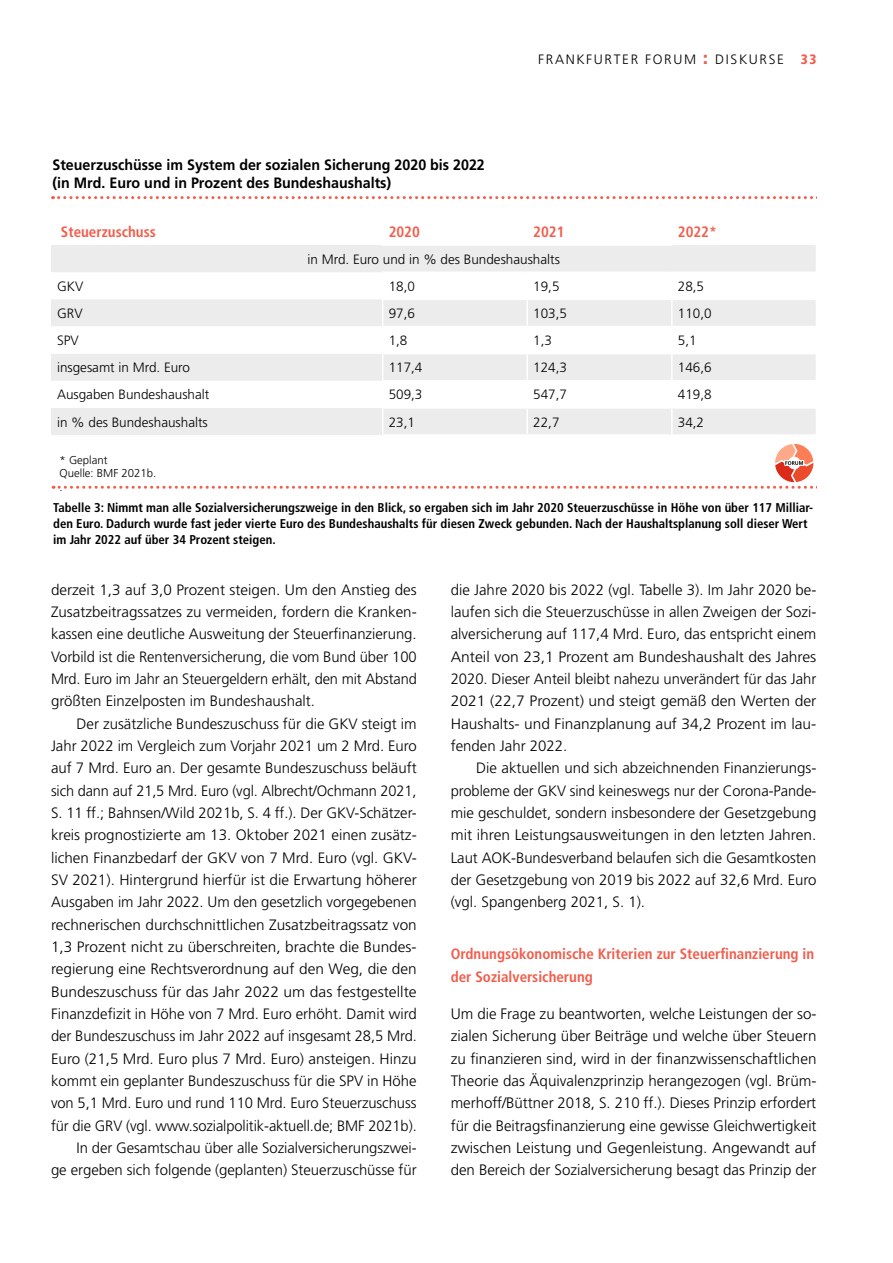
<style>
.page{position:relative;width:893px;height:1263px;background:#fff}
.page>*{position:absolute;margin:0;border:0;box-sizing:border-box;transform-origin:0 0}
.Para_x{font:300 15.15px/22.4px "Frutiger LT Std";color:#000;text-align:justify}
.Para_Indent{font:300 15px/22.4px "Frutiger LT Std";color:#000;text-align:justify}
.SectionHeading_1_x{font:700 condensed 15px/22.2px "Frutiger LT Std";color:#f25d4c}
.t1{font:700 15px/18px "Frutiger LT Std";color:#000;scale:.95 1}
.Para_x_Kopie{font:300 13.5px "Frutiger LT Std";color:#000}
.Para_x_Kopie-2{font:300 13.5px "Frutiger LT Std";letter-spacing:.12em;color:#000}
.t2{font:900 condensed 13.5px "Frutiger LT Std";color:#f25d4c}
.Image_Caption_x{font:700 condensed 12.75px/15.9px "Frutiger LT Std";color:#000}
.t3{font:11.4px/13.6px "Frutiger LT Std Light 4";color:#000}
.s1{font-weight:900;font-size:17.55px;color:#f25d4c}
</style>
<div class="page">
<svg style="left:51px;top:245px;width:765px;height:190px;fill:#ececec"></svg>
<svg style="left:51px;top:326px;width:765px;height:82px"></svg>
<hr style="left:382px;top:244px;width:145px;height:2px;background:#fff">
<hr style="left:527px;top:244px;width:146px;height:2px;background:#fff">
<hr style="left:382px;top:271px;width:145px;height:2px;background:#fff">
<hr style="left:527px;top:271px;width:145px;height:2px;background:#fff">
<hr style="left:672px;top:271px;width:145px;height:2px;background:#fff">
<hr style="left:382px;top:299px;width:145px;height:1px;background:#fff">
<hr style="left:527px;top:299px;width:145px;height:1px;background:#fff">
<hr style="left:526px;top:300px;width:2px;height:26px;background:#fff">
<hr style="left:672px;top:299px;width:145px;height:1px;background:#fff">
<hr style="left:671px;top:300px;width:2px;height:26px;background:#fff">
<hr style="left:382px;top:326px;width:145px;height:1px;background:#fff">
<hr style="left:527px;top:326px;width:145px;height:1px;background:#fff">
<hr style="left:526px;top:327px;width:2px;height:26px;background:#fff">
<hr style="left:672px;top:326px;width:145px;height:1px;background:#fff">
<hr style="left:671px;top:327px;width:2px;height:26px;background:#fff">
<hr style="left:382px;top:353px;width:145px;height:1px;background:#fff">
<hr style="left:527px;top:353px;width:145px;height:1px;background:#fff">
<hr style="left:526px;top:354px;width:2px;height:26px;background:#fff">
<hr style="left:672px;top:353px;width:145px;height:1px;background:#fff">
<hr style="left:671px;top:354px;width:2px;height:26px;background:#fff">
<hr style="left:382px;top:380px;width:145px;height:1px;background:#fff">
<hr style="left:527px;top:380px;width:145px;height:1px;background:#fff">
<hr style="left:526px;top:381px;width:2px;height:26px;background:#fff">
<hr style="left:672px;top:380px;width:145px;height:1px;background:#fff">
<hr style="left:671px;top:381px;width:2px;height:26px;background:#fff">
<hr style="left:382px;top:407px;width:145px;height:2px;background:#fff">
<hr style="left:527px;top:407px;width:145px;height:2px;background:#fff">
<hr style="left:526px;top:409px;width:2px;height:25px;background:#fff">
<hr style="left:672px;top:407px;width:145px;height:2px;background:#fff">
<hr style="left:671px;top:409px;width:2px;height:25px;background:#fff">
<hr style="left:382px;top:434px;width:145px;height:2px;background:#fff">
<hr style="left:527px;top:434px;width:145px;height:2px;background:#fff">
<hr style="left:672px;top:434px;width:145px;height:2px;background:#fff">
<svg style="left:382px;top:273px;width:1px;height:161px"></svg>
<hr style="left:526px;top:273px;width:2px;height:26px;background:#fff">
<hr style="left:671px;top:273px;width:2px;height:26px;background:#fff">
<svg style="left:53px;top:196px;width:764px;height:3px"></svg>
<svg style="left:53px;top:444px;width:764px;height:45px"></svg>
<p class="t1" style="left:52px;top:156px;width:457px">Steuerzuschüsse im System der sozialen Sicherung 2020 bis 2022 (in Mrd. Euro und in Prozent des Bundeshaushalts)</p>
<p class="Para_x_Kopie-2" style="left:538px;top:51px;width:180px">FRAN KFU RTER FORUM <span class="s1">:</span> DIS</p>
<p class="Para_x_Kopie" style="left:739px;top:51px;width:37px">KU RSE</p>
<p class="t2" style="left:801px;top:51px;width:17px">33</p>
<p class="SectionHeading_1_x" style="left:61px;top:220px;width:97px">Steuerzuschuss</p>
<p class="SectionHeading_1_x" style="left:389px;top:220px;width:33px">2020</p>
<p class="SectionHeading_1_x" style="left:533px;top:220px;width:33px">2021</p>
<p class="SectionHeading_1_x" style="left:678px;top:220px;width:40px">2022*</p>
<p class="Para_x_Kopie" style="left:308px;top:251px;width:254px">in M rd. Euro und in % des Bundeshaushalts</p>
<p class="Para_x_Kopie" style="left:57px;top:279px;width:28px">GKV</p>
<p class="Para_x_Kopie" style="left:389px;top:279px;width:28px">18,0</p>
<p class="Para_x_Kopie" style="left:533px;top:279px;width:28px">19,5</p>
<p class="Para_x_Kopie" style="left:678px;top:279px;width:28px">28,5</p>
<p class="Para_x_Kopie" style="left:57px;top:306px;width:27px">GRV</p>
<p class="Para_x_Kopie" style="left:389px;top:306px;width:28px">97,6</p>
<p class="Para_x_Kopie" style="left:533px;top:306px;width:35px">103,5</p>
<p class="Para_x_Kopie" style="left:678px;top:306px;width:35px">110,0</p>
<p class="Para_x_Kopie" style="left:57px;top:333px;width:23px">SPV</p>
<p class="Para_x_Kopie" style="left:389px;top:333px;width:20px">1,8</p>
<p class="Para_x_Kopie" style="left:533px;top:333px;width:20px">1,3</p>
<p class="Para_x_Kopie" style="left:678px;top:333px;width:20px">5,1</p>
<p class="Para_x_Kopie" style="left:57px;top:360px;width:135px">insgesamt in M rd. Euro</p>
<p class="Para_x_Kopie" style="left:389px;top:360px;width:35px">117,4</p>
<p class="Para_x_Kopie" style="left:533px;top:360px;width:35px">124,3</p>
<p class="Para_x_Kopie" style="left:678px;top:360px;width:35px">146,6</p>
<p class="Para_x_Kopie" style="left:57px;top:387px;width:154px">Ausgaben Bundeshaushalt</p>
<p class="Para_x_Kopie" style="left:389px;top:387px;width:35px">509,3</p>
<p class="Para_x_Kopie" style="left:533px;top:387px;width:35px">547,7</p>
<p class="Para_x_Kopie" style="left:678px;top:387px;width:35px">419,8</p>
<p class="Para_x_Kopie" style="left:57px;top:414px;width:152px">in % des Bundeshaushalts</p>
<p class="Para_x_Kopie" style="left:389px;top:414px;width:28px">23,1</p>
<p class="Para_x_Kopie" style="left:533px;top:414px;width:28px">22,7</p>
<p class="Para_x_Kopie" style="left:678px;top:414px;width:28px">34,2</p>
<p class="t3" style="left:60px;top:453px;width:98px">* Geplant<br>Quelle: BMF 2021b. .</p>
<p class="Image_Caption_x" style="left:53px;top:499px;width:761px">Tabelle 3: Nimmt man alle Sozialversicherungszweige in den Blick, so ergaben sich im Jahr 2020 Steuerzuschüsse in Höhe von über 117 Milliar&shy;den Euro. Dadurch wurde fast jeder vierte Euro des Bundeshaushalts für diesen Zweck gebunden. Nach der Haushaltsplanung soll dieser Wert im Jahr 2022 auf über 34 Prozent steigen.</p>
<p class="Para_Indent" style="left:51px;top:579px;width:367px">derzeit 1,3 auf 3,0 Prozent steigen. U m den Anstieg des Zusatzbeitragssatzes zu vermeiden, fordern die Kranken&shy;kassen eine deutliche Ausweitung der Steuerfinanzierung.<br>Vorbild ist die Rentenversicherung, die vom Bund über 100<br>M rd. Euro im Jahr an Steuergeldern erhält, den mit Abstand größten Einzelposten im Bundeshaushalt.</p>
<p class="Para_Indent" style="left:51px;top:713px;width:367px;text-indent:26px">Der zusätzliche Bundeszuschuss für die GKV steigt im Jahr 2022 im Vergleich zum Vorjahr 2021 um 2 M rd. Euro auf 7 M rd. Euro an. Der gesamte Bundeszuschuss beläuft sich dann auf 21,5 M rd. Euro (vgl. Albrecht/Ochmann 2021, S. 11 ff.; Bahnsen/Wild 2021b, S. 4 ff.). Der GKV-Schätzer&shy;kreis prognostizierte am 13. Oktober 2021 einen zusätz&shy;lichen Finanzbedarf der GKV von 7 M rd. Euro (vgl. GKV-SV 2021). H intergrund hierfür ist die Erwartung höherer Ausgaben im Jahr 2022. U m den gesetzlich vorgegebenen rechnerischen durchschnittlichen Zusatzbeitragssatz von 1,3 Prozent nicht zu überschreiten, brachte die Bundes&shy;regierung eine Rechtsverordnung auf den Weg, die den Bundeszuschuss für das Jahr 2022 um das festgestellte Finanzdefizit in Höhe von 7 M rd. Euro erhöht. Damit wird der Bundeszuschuss im Jahr 2022 auf insgesamt 28,5 M rd.<br>Euro (21,5 Mrd. Euro plus 7 Mrd. Euro) ansteigen. H inzu kommt ein geplanter Bundeszuschuss für die SPV in Höhe von 5,1 M rd. Euro und rund 110 M rd. Euro Steuerzuschuss für die GRV (vgl. www.sozialpolitik-aktuell.de; BM F 2021b).</p>
<p class="Para_Indent" style="left:51px;top:1137px;width:367px;text-align:right">In der Gesamtschau über alle Sozialversicherungszwei-<br>ge ergeben sich folgende (geplanten) Steuerzuschüsse für</p>
<p class="t3" style="left:60px;top:648px;width:50px">* Geplant</p>
<p class="Para_Indent" style="left:451px;top:579px;width:367px">die Jahre 2020 bis 2022 (vgl. Tabelle 3). Im Jahr 2020 be&shy;laufen sich die Steuerzuschüsse in allen Zweigen der Sozi&shy;alversicherung auf 117,4 M rd. Euro, das entspricht einem Anteil von 23,1 Prozent am Bundeshaushalt des Jahres 2020. Dieser Anteil bleibt nahezu unverändert für das Jahr 2021 (22,7 Prozent) und steigt gemäß den Werten der Haushalts- und Finanzplanung auf 34,2 Prozent im lau&shy;fenden Jahr 2022.</p>
<p class="Para_Indent" style="left:451px;top:757px;width:367px;text-indent:26px">Die aktuellen und sich abzeichnenden Finanzierungs&shy;probleme der GKV sind keineswegs nur der Corona-Pande&shy;mie geschuldet, sondern insbesondere der Gesetzgebung mit ihren Leistungsausweitungen in den letzten Jahren.<br>Laut AOK-Bundesverband belaufen sich die Gesamtkosten der Gesetzgebung von 2019 bis 2022 auf 32,6 M rd. Euro (vgl. Spangenberg 2021, S. 1).</p>
<p class="SectionHeading_1_x" style="left:451px;top:943px;width:365px">Ordnungsökonomische Kriterien zur Steuerfinanzierung in der Sozialversicherung</p>
<p class="Para_x" style="left:451px;top:1003px;width:367px">U m die Frage zu beantworten, welche Leistungen der so&shy;zialen Sicherung über Beiträge und welche über Steuern zu finanzieren sind, wird in der finanzwissenschaftlichen Theorie das Äquivalenzprinzip herangezogen (vgl. Brüm&shy;merhoff/Büttner 2018, S. 210 ff.). Dieses Prinzip erfordert für die Beitragsfinanzierung eine gewisse Gleichwertigkeit zwischen Leistung und Gegenleistung. Angewandt auf den Bereich der Sozialversicherung besagt das Prinzip der</p>
</div>
